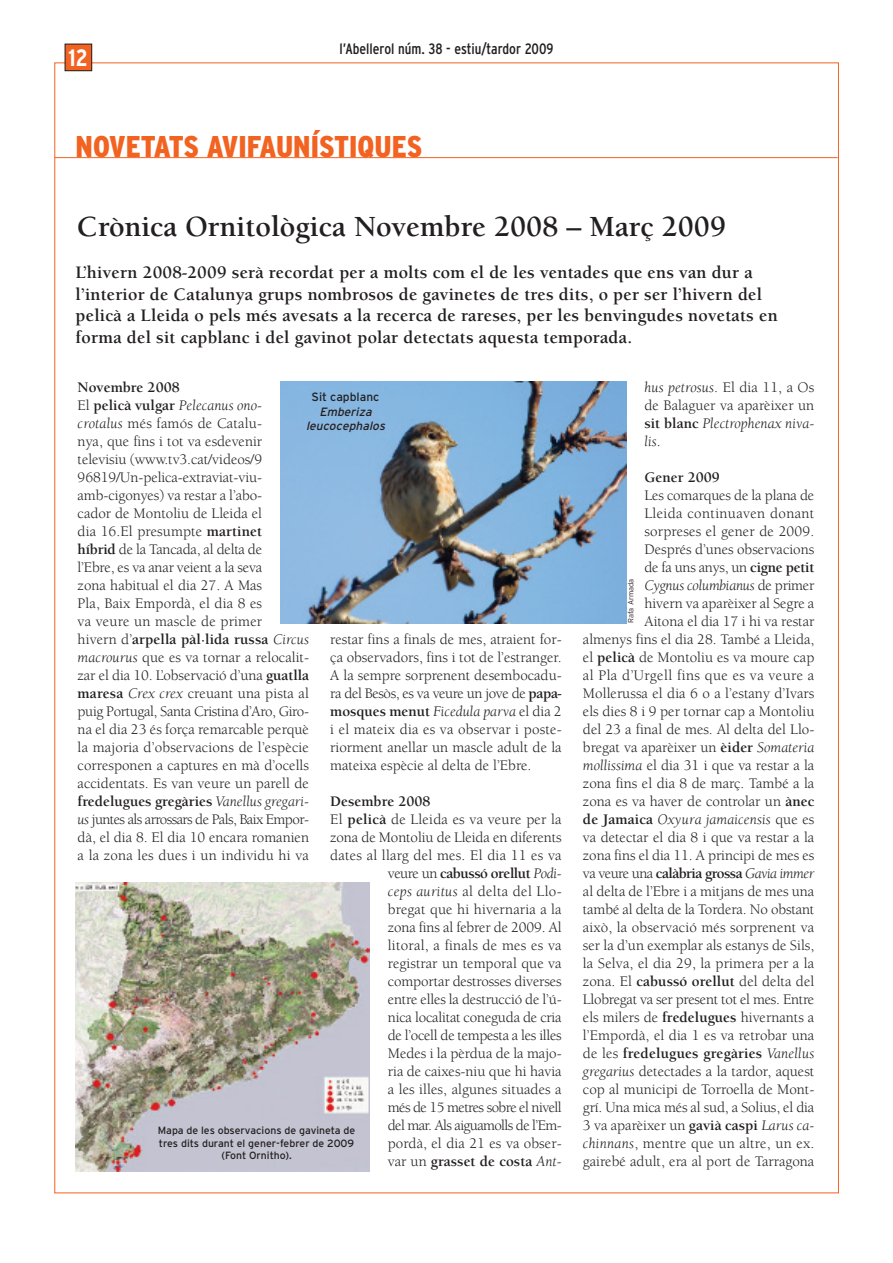
<style>
.page{position:relative;width:893px;height:1263px;background:#fff}
.page>*{position:absolute;margin:0;border:0;box-sizing:border-box;transform-origin:0 0}
.t1{font:700 30px "Berkeley Std";color:#231f20}
.t2{font:900 condensed 30px "Interstate";color:#f26221}
.t3{font:700 condensed 23.7px "Interstate";color:#fff}
.t4{font:700 18px/21.6px "Berkeley Std";letter-spacing:.01em;color:#231f20}
.t5{font:15px/18px "Berkeley Std";color:#231f20;text-align:justify}
.t6{font:15px "Berkeley Std";letter-spacing:-.04em;color:#231f20}
.t7{font:700 15px "Berkeley Std";color:#231f20}
.t8{font:condensed 15px "Interstate";color:#231f20}
.t9{font:15px "Berkeley Std";letter-spacing:-.02em;color:#231f20}
.t10{font:700 15px "Berkeley Std";letter-spacing:-.03em;color:#231f20}
.t11{font:15px "Berkeley Std";letter-spacing:.02em;color:#231f20}
.t12{font:italic 12px/14.4px "Interstate";color:#231f20;text-align:center}
.t13{font:12px "Interstate";color:#231f20}
.t14{font:10.5px/12.6px "Interstate";color:#231f20;text-align:center}
.t15{font:300 7.5px "Interstate";color:#231f20}
.s1{font-weight:700}
.s2{font-style:italic}
.s3{font-weight:400}
.s4{font-weight:400;font-style:italic}
</style>
<div class="page">
<div style="left:65px;top:44px;width:27px;height:27px;background:#f26221"></div>
<div style="left:65px;top:44px;width:27px;height:27px;border:1px solid #231f20"></div>
<hr style="left:55px;top:157px;width:783px;height:1px;background:#f26221">
<img style="left:280px;top:381px;width:346px;height:242px">
<img style="left:75px;top:883px;width:294px;height:288px">
<h2 class="t3" style="left:69px;top:44px;width:21px">12</h2>
<p class="t8" style="left:340px;top:40px;width:215px">l’Abellerol núm. 38 - estiu/tardor 2009</p>
<h1 class="t2" style="left:76px;top:129px;width:348px">NOVETATS AVIFAUNÍSTIQUES</h1>
<h1 class="t1" style="left:77px;top:215px;width:651px">Crònica Ornitològica Novembre 2008 – Març 2009</h1>
<p class="t4" style="left:76px;top:263px;width:704px">L’hivern 2008-2009 serà recordat per a molts com el de les ventades que ens van dur a l’interior de Catalunya grups nombrosos de gavinetes de tres dits, o per ser l’hivern del pelicà a Lleida o pels més avesats a la recerca de rareses, per les benvingudes novetats en forma del sit capblanc i del gavinot polar detectats aquesta temporada.</p>
<p class="t5" style="left:78px;top:380px;width:233px;text-align:left"><span class="s1">Novembre 2008<br></span>El <span class="s1">pelicà vulgar</span> <span class="s2">Pelecanus ono&shy;crotalus</span> més famós de Catalu-<br>nya, que fins i tot va esdevenir televisiu (www.tv3.cat/videos/9<br>96819/Un-pelica-extraviat-viu&shy;amb-cigonyes) va restar a l’abo-<br>cador de Montoliu de Lleida el<br>dia 16.El presumpte <span class="s1">martinet<br>híbrid</span> de la Tancada, al delta de<br>l’Ebre, es va anar veient a la seva<br>zona habitual el dia 27. A Mas<br>Pla, Baix Empordà, el dia 8 es<br>va veure un mascle de primer<br>hivern d’<span class="s1">arpella pàl·lida russa</span> <span class="s2">Circus macrourus</span> que es va tornar a relocalit&shy;zar el dia 10. L’observació d’una <span class="s1">guatlla maresa</span> <span class="s2">Crex crex</span> creuant una pista al puig Portugal, Santa Cristina d’Aro, Giro&shy;na el dia 23 és força remarcable perquè la majoria d’observacions de l’espècie corresponen a captures en mà d’ocells accidentats. Es van veure un parell de <span class="s1">fredelugues gregàries</span> <span class="s2">Vanellus gregari&shy;us</span> juntes als arrossars de Pals, Baix Empor&shy;dà, el dia 8. El dia 10 encara romanien a la zona les dues i un individu hi va</p>
<p class="t13" style="left:312px;top:390px;width:69px">Sit capblanc</p>
<p class="t12" style="left:306px;top:404px;width:82px">Emberiza leucocephalos</p>
<p class="t5" style="left:330px;top:632px;width:233px">restar fins a finals de mes, atraient for&shy;ça observadors, fins i tot de l’estranger.<br>A la sempre sorprenent desembocadu&shy;ra del Besòs, es va veure un jove de <span class="s1">papa&shy;mosques menut</span> <span class="s2">Ficedula parva</span> el dia 2 i el mateix dia es va observar i poste&shy;riorment anellar un mascle adult de la mateixa espècie al delta de l’Ebre.</p>
<p class="t7" style="left:330px;top:795px;width:102px">Desembre 2008</p>
<p class="t5" style="left:330px;top:812px;width:233px">El <span class="s1">pelicà</span> de Lleida es va veure per la</p>
<p class="t5" style="left:330px;top:830px;width:233px">zona de Montoliu de Lleida en diferents</p>
<p class="t5" style="left:330px;top:848px;width:233px">dates al llarg del mes. El dia 11 es va</p>
<p class="t10" style="left:388px;top:867px;width:175px"><span class="s3">veure un</span> cabussó orellut <span class="s4">Podi-</span></p>
<p class="t11" style="left:388px;top:885px;width:175px"><span class="s2">ceps auritus</span> al delta del Llo-</p>
<p class="t5" style="left:388px;top:902px;width:175px">bregat que hi hivernaria a la</p>
<p class="t5" style="left:388px;top:920px;width:175px">zona fins al febrer de 2009. Al</p>
<p class="t5" style="left:388px;top:938px;width:175px">litoral, a finals de mes es va</p>
<p class="t5" style="left:388px;top:956px;width:175px">registrar un temporal que va</p>
<p class="t5" style="left:388px;top:974px;width:175px">comportar destrosses diverses</p>
<p class="t5" style="left:388px;top:992px;width:175px">entre elles la destrucció de l’ú-</p>
<p class="t5" style="left:388px;top:1010px;width:175px">nica localitat coneguda de cria</p>
<p class="t9" style="left:388px;top:1029px;width:175px">de l’ocell de tempesta a les illes</p>
<p class="t5" style="left:388px;top:1046px;width:175px">Medes i la pèrdua de la majo-</p>
<p class="t5" style="left:388px;top:1064px;width:175px">ria de caixes-niu que hi havia</p>
<p class="t5" style="left:388px;top:1082px;width:175px">a les illes, algunes situades a</p>
<p class="t6" style="left:388px;top:1101px;width:175px">més de 15 metres sobre el nivell</p>
<p class="t6" style="left:388px;top:1119px;width:175px">del mar. Als aiguamolls de l’Em-</p>
<p class="t5" style="left:388px;top:1136px;width:175px">pordà, el dia 21 es va obser-</p>
<p class="t7" style="left:388px;top:1155px;width:175px"><span class="s3">var un</span> grasset de costa <span class="s4">Ant-</span></p>
<p class="t14" style="left:158px;top:1124px;width:199px">Mapa de les observacions de gavineta de tres dits durant el gener-febrer de 2009 (Font Ornitho).</p>
<p class="t5" style="left:644px;top:380px;width:171px"><span class="s2">hus petrosus</span>. El dia 11, a Os de Balaguer va aparèixer un <span class="s1">sit blanc</span> <span class="s2">Plectrophenax niva&shy;lis</span>.</p>
<p class="t7" style="left:644px;top:471px;width:77px">Gener 2009</p>
<p class="t5" style="left:583px;top:488px;width:233px;text-align:right">Les comarques de la plana de<br>Lleida continuaven donant<br>sorpreses el gener de 2009.<br>Després d’unes observacions<br>de fa uns anys, un <span class="s1">cigne petit<br></span><span class="s2">Cygnus columbianus</span> de primer<br>hivern va aparèixer al Segre a<br>Aitona el dia 17 i hi va restar<br>almenys fins el dia 28. També a Lleida, el <span class="s1">pelicà</span> de Montoliu es va moure cap al Pla d’Urgell fins que es va veure a Mollerussa el dia 6 o a l’estany d’Ivars els dies 8 i 9 per tornar cap a Montoliu del 23 a final de mes. Al delta del Llo&shy;bregat va aparèixer un <span class="s1">èider</span> <span class="s2">Somateria mollissima</span> el dia 31 i que va restar a la zona fins el dia 8 de març. També a la zona es va haver de controlar un <span class="s1">ànec de Jamaica</span> <span class="s2">Oxyura jamaicensis</span> que es va detectar el dia 8 i que va restar a la zona fins el dia 11. A principi de mes es va veure una <span class="s1">calàbria grossa</span> <span class="s2">Gavia immer </span>al delta de l’Ebre i a mitjans de mes una també al delta de la Tordera. No obstant això, la observació més sorprenent va ser la d’un exemplar als estanys de Sils, la Selva, el dia 29, la primera per a la zona. El <span class="s1">cabussó orellut</span> del delta del Llobregat va ser present tot el mes. Entre els milers de <span class="s1">fredelugues</span> hivernants a l’Empordà, el dia 1 es va retrobar una de les <span class="s1">fredelugues gregàries</span> <span class="s2">Vanellus gregarius</span> detectades a la tardor, aquest cop al municipi de Torroella de Mont&shy;grí. Una mica més al sud, a Solius, el dia 3 va aparèixer un <span class="s1">gavià caspi</span> <span class="s2">Larus ca&shy;chinnans</span>, mentre que un altre, un ex. gairebé adult, era al port de Tarragona</p>
<p class="t15" style="left:627px;top:623px;width:46px;rotate:-90deg">Rafa Armada</p>
</div>
